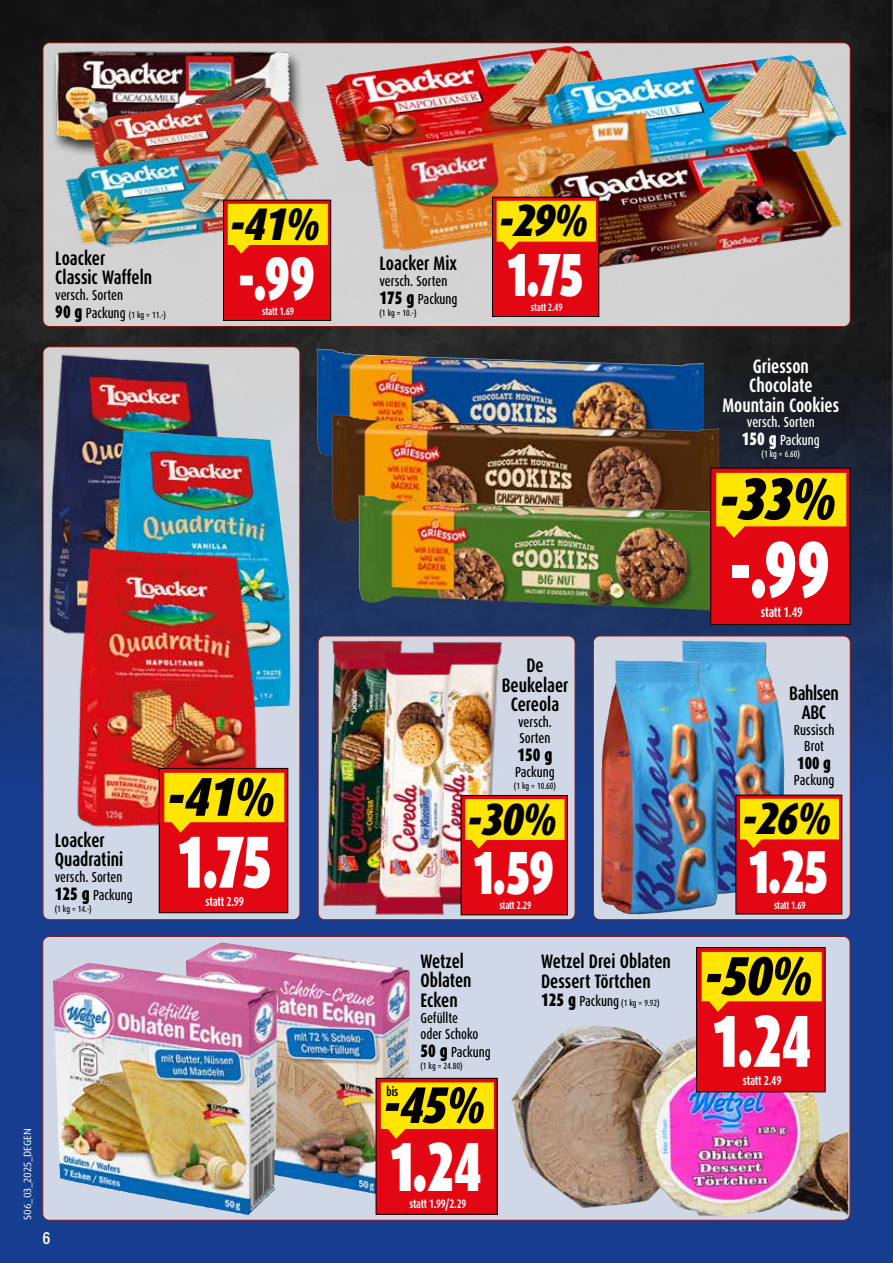
<style>
.page{position:relative;width:893px;height:1263px;background:#173d90}
.page>*{position:absolute;margin:0;border:0;box-sizing:border-box;transform-origin:0 0}
.t1{font:900 79.95px "Dax Pro";color:#fff;scale:.69 1}
.t2{font:900 73.8px "Dax Pro";color:#fff;scale:.69 1}
.t3{font:900 69.6px "Dax Pro";color:#fff;scale:.69 1}
.t4{font:900 61.5px "Dax Pro";color:#fff;scale:.69 1}
.t5{font:900 61.05px "Dax Pro";color:#fff;scale:.69 1}
.t6{font:900 60.75px "Dax Pro";color:#fff;scale:.69 1}
.t7{font:italic 900 condensed 59.4px "Dax Pro";color:#000}
.t8{font:italic 900 condensed 54.75px "Dax Pro";color:#000}
.t9{font:italic 900 condensed 51.6px "Dax Pro";color:#000}
.t10{font:italic 900 condensed 45.6px "Dax Pro";color:#000}
.t11{font:italic 900 condensed 45.3px "Dax Pro";color:#000}
.t12{font:italic 900 condensed 45.15px "Dax Pro";color:#000}
.t13{font:700 condensed 19.5px/19.5px "Dax Pro";color:#000;scale:.88 1}
.t14{font:700 condensed 19.5px/19.5px "Dax Pro";color:#fff;text-align:center;scale:.88 1}
.t15{font:700 condensed 19.5px/19.5px "Dax Pro";letter-spacing:-.025em;color:#000;text-align:center;scale:.88 1}
.t16{font:900 condensed 18px "Dax Pro";color:#000;scale:.88 1}
.t17{font:600 18px "Acumin Pro Cond";color:#fff}
.t18{font:900 condensed 17.4px "Dax Pro";color:#000;scale:.88 1}
.t19{font:500 condensed 14.4px/15.9px "Dax Pro";color:#000;scale:.88 1}
.t20{font:500 condensed 14.4px/18px "Dax Pro";color:#fff;text-align:center;scale:.88 1}
.t21{font:700 condensed 14.1px "Dax Pro";letter-spacing:-.02em;color:#fff;scale:.85 1}
.t22{font:700 condensed 13.05px "Dax Pro";letter-spacing:-.02em;color:#fff;scale:.85 1}
.t23{font:700 condensed 13.05px "Dax Pro";color:#000;scale:.85 1}
.t24{font:700 condensed 12.3px "Dax Pro";letter-spacing:-.02em;color:#fff;scale:.85 1}
.t25{font:700 condensed 10.8px "Dax Pro";letter-spacing:-.02em;color:#fff;scale:.85 1}
.t26{font:10.5px "Dax Pro";color:#fff}
.t27{font:500 condensed 9px "Dax Pro";color:#000;scale:.88 1}
.t28{font:500 condensed 9px "Dax Pro";color:#fff;scale:.88 1}
.s1{font-weight:900;font-size:18px}
.s2{font-size:14.4px}
</style>
<div class="page">
<img style="left:0;top:0;width:893px;height:796px">
<div style="left:593px;top:636px;width:257px;height:284px;background:#d0d7e4;border-radius:7px"></div>
<div style="left:593px;top:636px;width:257px;height:284px;border:1px solid #9c1006;border-radius:7px"></div>
<div style="left:318px;top:636px;width:257px;height:284px;background:#d1d7e5;border-radius:7px"></div>
<div style="left:318px;top:636px;width:257px;height:284px;border:1px solid #9c1006;border-radius:7px"></div>
<div style="left:43px;top:347px;width:257px;height:573px;background:linear-gradient(to bottom,#d3d3d3,#cfd8eb);border-radius:7px"></div>
<div style="left:43px;top:43px;width:807px;height:283px;background:#d2d2d2;border-radius:7px"></div>
<div style="left:43px;top:936px;width:807px;height:284px;background:#d0d8e8;border-radius:7px"></div>
<img style="left:43px;top:350px;width:193px;height:288px">
<img style="left:111px;top:435px;width:180px;height:276px">
<img style="left:71px;top:543px;width:193px;height:288px">
<div style="left:159px;top:768px;width:129px;height:145px;background:#e30613"></div>
<div style="left:159px;top:768px;width:129px;height:145px;border:1px solid #000"></div>
<svg style="left:164px;top:773px;width:120px;height:60px"></svg>
<img style="left:326px;top:46px;width:276px;height:118px">
<img style="left:544px;top:77px;width:304px;height:67px">
<img style="left:364px;top:104px;width:302px;height:147px">
<img style="left:534px;top:144px;width:308px;height:132px">
<div style="left:492px;top:197px;width:107px;height:120px;background:#e30613"></div>
<div style="left:492px;top:197px;width:107px;height:120px;border:1px solid #000"></div>
<svg style="left:497px;top:201px;width:99px;height:49px;background:#fac202"></svg>
<img style="left:323px;top:640px;width:80px;height:266px">
<img style="left:510px;top:1024px;width:338px;height:192px">
<img style="left:317px;top:349px;width:387px;height:122px">
<img style="left:332px;top:414px;width:387px;height:123px">
<img style="left:359px;top:495px;width:351px;height:122px">
<img style="left:682px;top:640px;width:103px;height:255px">
<img style="left:186px;top:942px;width:224px;height:253px">
<img style="left:53px;top:51px;width:242px;height:95px">
<img style="left:82px;top:94px;width:238px;height:76px">
<img style="left:58px;top:142px;width:244px;height:105px">
<div style="left:223px;top:200px;width:108px;height:120px;background:#e30613"></div>
<div style="left:223px;top:200px;width:108px;height:121px;border:1px solid #000"></div>
<svg style="left:228px;top:204px;width:100px;height:50px"></svg>
<div style="left:711px;top:468px;width:139px;height:156px;background:#e30613"></div>
<svg style="left:716px;top:473px;width:130px;height:65px"></svg>
<img style="left:432px;top:642px;width:70px;height:265px">
<img style="left:373px;top:651px;width:83px;height:264px">
<div style="left:461px;top:795px;width:106px;height:120px;background:#e30613"></div>
<div style="left:461px;top:795px;width:107px;height:120px;border:1px solid #000"></div>
<svg style="left:465px;top:799px;width:99px;height:50px"></svg>
<div style="left:736px;top:795px;width:106px;height:119px;background:#e30613"></div>
<svg style="left:740px;top:799px;width:99px;height:49px;background:#fac103"></svg>
<img style="left:601px;top:660px;width:117px;height:254px">
<div style="left:697px;top:947px;width:128px;height:145px;background:#e30613"></div>
<div style="left:696px;top:947px;width:129px;height:145px;border:1px solid #000"></div>
<svg style="left:702px;top:952px;width:120px;height:60px"></svg>
<img style="left:53px;top:962px;width:224px;height:253px">
<div style="left:376px;top:1078px;width:121px;height:136px;background:#e30613"></div>
<svg style="left:381px;top:1082px;width:113px;height:57px"></svg>
<h3 class="t13" style="left:55px;top:248px;width:112px">Loacker<br>Classic Waffeln</h3>
<p class="t19" style="left:55px;top:287px;width:79px">versch. Sorten</p>
<p class="t27" style="left:55px;top:309px;width:127px"><span class="s1">90 g</span> <span class="s2">Packung</span> (1 kg = 11.-)</p>
<h3 class="t10" style="left:231px;top:194px;width:91px">-41%</h3>
<h3 class="t4" style="left:239px;top:238px;width:112px">-.99</h3>
<p class="t25" style="left:262px;top:304px;width:39px">statt 1.69</p>
<h3 class="t13" style="left:55px;top:830px;width:79px">Loacker<br>Quadratini</h3>
<p class="t19" style="left:55px;top:868px;width:90px;line-height:18px">versch. Sorten<br><span class="s1">125 g</span> Packung</p>
<p class="t27" style="left:55px;top:903px;width:43px">(1 kg = 14.-)</p>
<h3 class="t8" style="left:168px;top:761px;width:109px">-41%</h3>
<h2 class="t2" style="left:179px;top:814px;width:136px">1.75</h2>
<p class="t22" style="left:205px;top:893px;width:47px">statt 2.99</p>
<p class="t26" style="left:21px;top:1220px;width:93px;rotate:-90deg">S06_03_2025_DEGEN</p>
<p class="t17" style="left:43px;top:1226px;width:9px">6</p>
<h3 class="t13" style="left:379px;top:254px;width:90px">Loacker Mix</h3>
<p class="t19" style="left:379px;top:272px;width:90px;line-height:18px">versch. Sorten<br><span class="s1">175 g</span> Packung</p>
<p class="t27" style="left:379px;top:307px;width:43px">(1 kg = 10.-)</p>
<h3 class="t11" style="left:500px;top:191px;width:91px">-29%</h3>
<h3 class="t5" style="left:508px;top:235px;width:111px">1.75</h3>
<p class="t25" style="left:531px;top:300px;width:39px">statt 2.49</p>
<h3 class="t13" style="left:502px;top:656px;width:77px;text-align:center">De<br>Beukelaer<br>Cereola</h3>
<p class="t19" style="left:518px;top:714px;width:40px">versch.<br>Sorten</p>
<p class="t16" style="left:517px;top:743px;width:41px">150 g</p>
<p class="t19" style="left:515px;top:764px;width:47px">Packung</p>
<p class="t27" style="left:514px;top:780px;width:49px">(1 kg = 10.60)</p>
<h3 class="t11" style="left:468px;top:790px;width:91px">-30%</h3>
<h3 class="t5" style="left:474px;top:833px;width:117px">1.59</h3>
<p class="t25" style="left:499px;top:899px;width:39px">statt 2.29</p>
<h3 class="t13" style="left:420px;top:951px;width:60px">Wetzel<br>Oblaten<br>Ecken</h3>
<p class="t19" style="left:420px;top:1010px;width:67px">Gefüllte oder Schoko</p>
<p class="t19" style="left:420px;top:1044px;width:81px"><span class="s1">50 g</span> Packung</p>
<p class="t27" style="left:420px;top:1060px;width:49px">(1 kg = 24.80)</p>
<p class="t23" style="left:387px;top:1083px;width:15px">bis</p>
<h3 class="t9" style="left:384px;top:1072px;width:103px">-45%</h3>
<h3 class="t3" style="left:391px;top:1121px;width:133px">1.24</h3>
<p class="t24" style="left:409px;top:1196px;width:68px">statt 1.99/2.29</p>
<h3 class="t13" style="left:541px;top:952px;width:149px">Wetzel Drei Oblaten<br>Dessert Törtchen</h3>
<p class="t27" style="left:541px;top:997px;width:136px"><span class="s1">125 g</span> <span class="s2">Packung</span> (1 kg = 9.92)</p>
<h3 class="t14" style="left:722px;top:356px;width:134px">Griesson<br>Chocolate<br>Mountain Cookies</h3>
<p class="t20" style="left:742px;top:413px;width:90px">versch. Sorten<br><span class="s1">150 g</span> Packung</p>
<p class="t28" style="left:762px;top:448px;width:45px">(1 kg = 6.60)</p>
<h3 class="t7" style="left:720px;top:460px;width:118px">-33%</h3>
<h1 class="t1" style="left:731px;top:517px;width:145px">-.99</h1>
<p class="t21" style="left:761px;top:603px;width:51px">statt 1.49</p>
<h3 class="t15" style="left:789px;top:684px;width:58px">Bahlsen<br>ABC</h3>
<p class="t19" style="left:794px;top:722px;width:48px;text-align:center">Russisch<br>Brot</p>
<p class="t18" style="left:797px;top:751px;width:40px">100 g</p>
<p class="t19" style="left:794px;top:772px;width:48px">Packung</p>
<h3 class="t12" style="left:743px;top:789px;width:90px">-26%</h3>
<h3 class="t6" style="left:750px;top:832px;width:115px">1.25</h3>
<p class="t25" style="left:774px;top:898px;width:39px">statt 1.69</p>
<h3 class="t8" style="left:705px;top:940px;width:109px">-50%</h3>
<h2 class="t2" style="left:714px;top:993px;width:143px">1.24</h2>
<p class="t22" style="left:743px;top:1072px;width:47px">statt 2.49</p>
</div>
